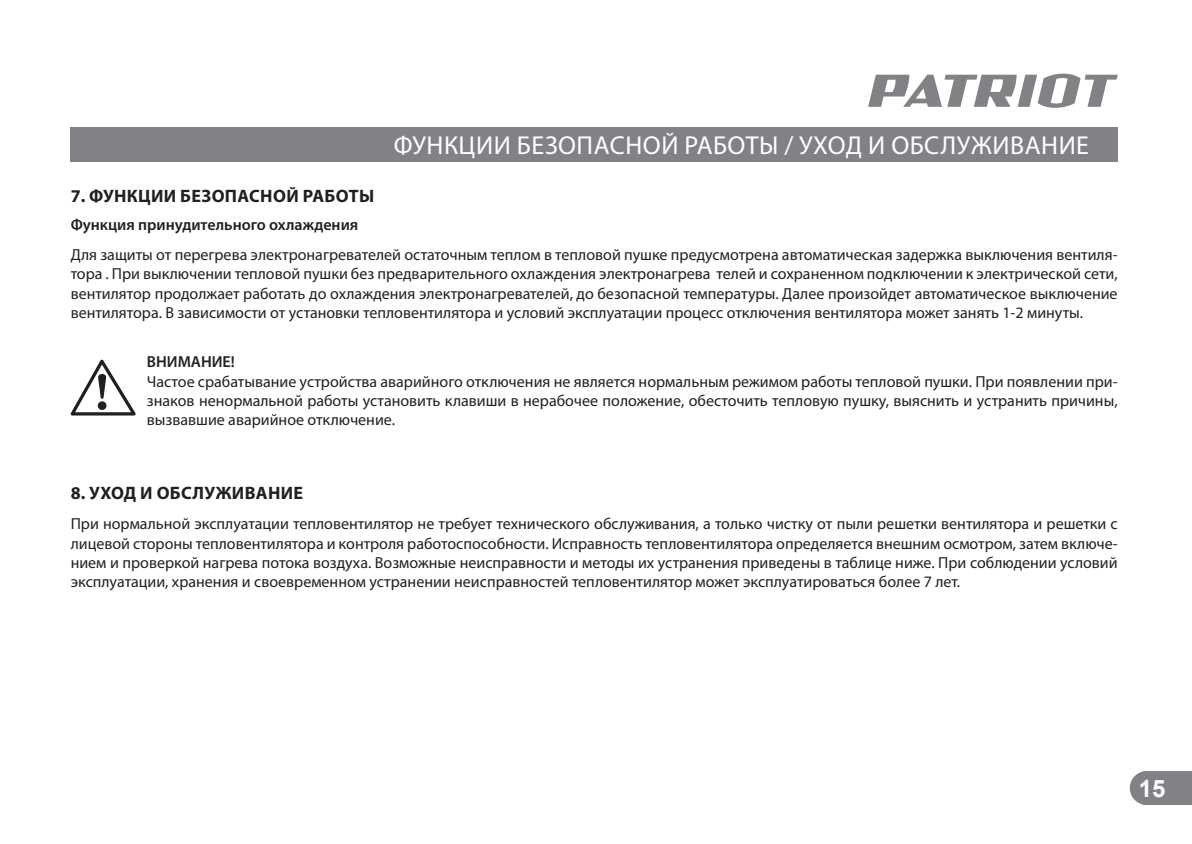
<style>
.page{position:relative;width:1192px;height:844px;background:#fff}
.page>*{position:absolute;margin:0;border:0;box-sizing:border-box;transform-origin:0 0}
.t1{font:26px "Myriad Pro";letter-spacing:.02em;color:#fff}
.t2{font:700 24px "Arial";color:#fff}
.t3{font:700 18px "Myriad Pro";letter-spacing:.02em;color:#231f20}
.t4{font:16px/19.2px "Myriad Pro";color:#231f20;text-align:justify}
.t5{font:600 16px "Myriad Pro";color:#231f20}
</style>
<div class="page">
<div style="left:71px;top:128px;width:1046px;height:34px;background:#808285"></div>
<svg style="left:1129px;top:771px;width:62px;height:34px;background:#898a8d"></svg>
<svg style="left:868px;top:74px;width:249px;height:34px"></svg>
<svg style="left:70px;top:359px;width:66px;height:57px"></svg>
<h1 class="t1" style="left:394px;top:133px;width:697px">ФУНКЦИИ БЕЗОПАСНОЙ РАБОТЫ / УХОД И ОБСЛУЖИВАНИЕ</h1>
<p class="t3" style="left:71px;top:187px;width:305px">7. ФУНКЦИИ БЕЗОПАСНОЙ РАБОТЫ</p>
<p class="t5" style="left:71px;top:216px;width:289px">Функция принудительного охлаждения</p>
<p class="t4" style="left:71px;top:246px;width:1048px">Для защиты от перегрева электронагревателей остаточным теплом в тепловой пушке предусмотрена автоматическая задержка выключения вентиля&shy;тора . При выключении тепловой пушки без предварительного охлаждения электронагрева телей и сохраненном подключении к электрической сети, вентилятор продолжает работать до охлаждения электронагревателей, до безопасной температуры. Далее произойдет автоматическое выключение вентилятора. В зависимости от установки тепловентилятора и условий эксплуатации процесс отключения вентилятора может занять 1-2 минуты.</p>
<p class="t5" style="left:147px;top:354px;width:89px">ВНИМАНИЕ!</p>
<p class="t4" style="left:147px;top:372px;width:972px">Частое срабатывание устройства аварийного отключения не является нормальным режимом работы тепловой пушки. При появлении при&shy;знаков ненормальной работы установить клавиши в нерабочее положение, обесточить тепловую пушку, выяснить и устранить причины, вызвавшие аварийное отключение.</p>
<p class="t3" style="left:71px;top:484px;width:234px">8. УХОД И ОБСЛУЖИВАНИЕ</p>
<p class="t4" style="left:71px;top:515px;width:1048px">При нормальной эксплуатации тепловентилятор не требует технического обслуживания, а только чистку от пыли решетки вентилятора и решетки с лицевой стороны тепловентилятора и контроля работоспособности. Исправность тепловентилятора определяется внешним осмотром, затем включе&shy;нием и проверкой нагрева потока воздуха. Возможные неисправности и методы их устранения приведены в таблице ниже. При соблюдении условий эксплуатации, хранения и своевременном устранении неисправностей тепловентилятор может эксплуатироваться более 7 лет.</p>
<h2 class="t2" style="left:1138px;top:774px;width:28px">15</h2>
</div>
